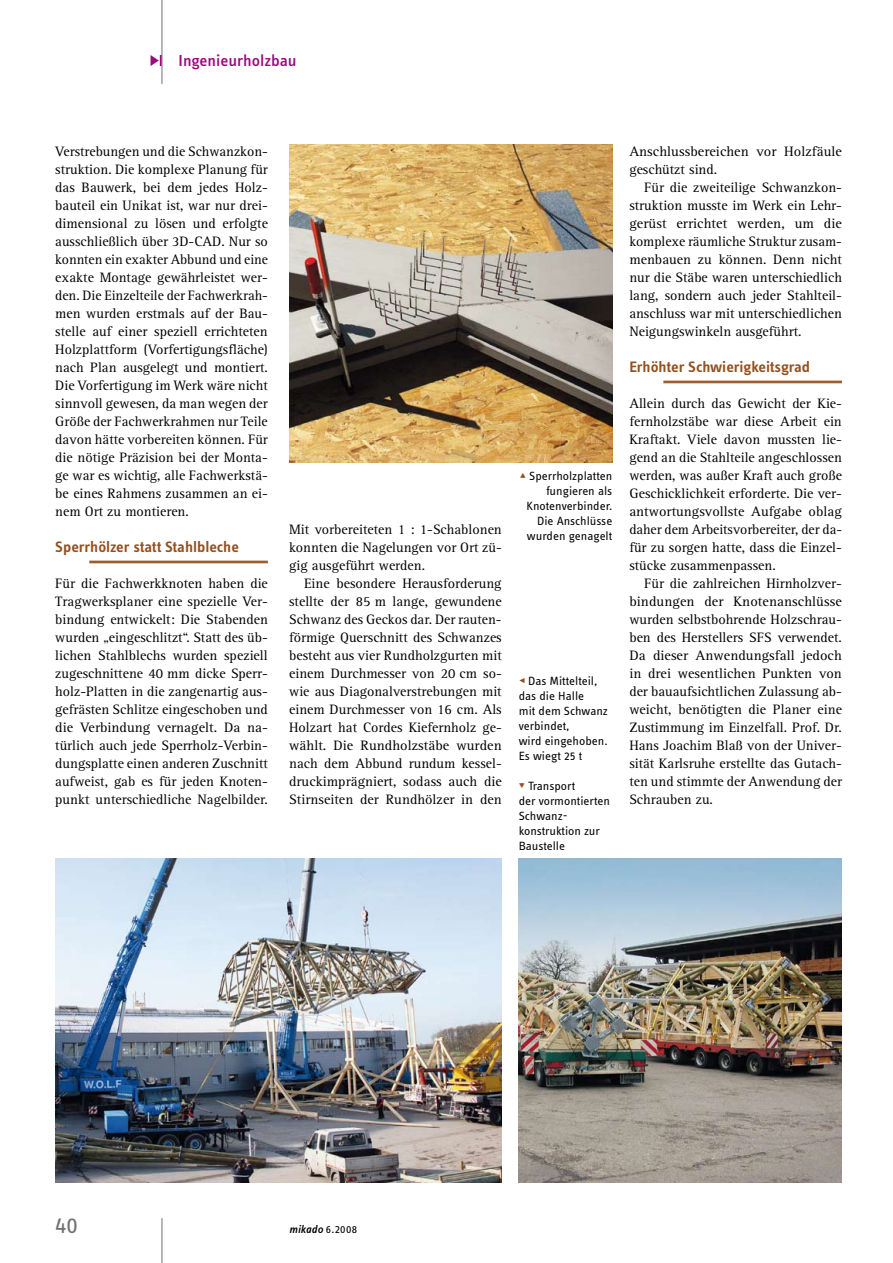
<style>
.page{position:relative;width:893px;height:1263px;background:#fff}
.page>*{position:absolute;margin:0;border:0;box-sizing:border-box;transform-origin:0 0}
.t1{font:24px "Info OT Text";color:#707173;scale:1.05 1}
.t2{font:500 16.5px "Info OT Text";color:#9c0a7d;scale:1.05 1}
.t3{font:600 15.6px "Info OT Text";letter-spacing:-.005em;color:#925021;scale:1.05 1}
.t4{font:14.1px/18px "Rotis Serif Pro";color:#000;text-align:justify}
.t5{font:12.3px/15px "Info OT Text";color:#000;scale:1.05 1}
.t6{font:italic 500 11.4px "Info OT Text";letter-spacing:.01em;color:#000;scale:1.05 1}
.s1{color:#925021}
.s2{font-weight:400;font-style:normal}
</style>
<div class="page">
<hr style="left:162px;top:1218px;width:1px;height:45px;background:#707173">
<hr style="left:162px;top:0;width:1px;height:84px;background:#707173">
<svg style="left:151px;top:55px;width:11px;height:11px"></svg>
<hr style="left:89px;top:561px;width:179px;height:2px;background:#9d5e2f">
<hr style="left:663px;top:381px;width:179px;height:2px;background:#9d5e2f">
<img style="left:55px;top:858px;width:447px;height:324px">
<img style="left:519px;top:858px;width:323px;height:324px">
<img style="left:289px;top:145px;width:323px;height:317px">
<p class="t2" style="left:179px;top:50px;width:114px">Ingenieurholzbau</p>
<p class="t4" style="left:55px;top:143px;width:214px">Verstrebungen und die Schwanzkon&shy;struktion. Die komplexe Planung für das Bauwerk, bei dem jedes Holz&shy;bauteil ein Unikat ist, war nur drei&shy;dimensional zu lösen und erfolgte ausschließlich über 3D-CAD. Nur so konnten ein exakter Abbund und eine exakte Montage gewährleistet wer&shy;den. Die Einzelteile der Fachwerkrah&shy;men wurden erstmals auf der Bau&shy;stelle auf einer speziell errichteten Holzplattform (Vorfertigungsfläche) nach Plan ausgelegt und montiert.<br>Die Vorfertigung im Werk wäre nicht sinnvoll gewesen, da man wegen der Größe der Fachwerkrahmen nur Teile davon hätte vorbereiten können. Für die nötige Präzision bei der Monta&shy;ge war es wichtig, alle Fachwerkstä&shy;be eines Rahmens zusammen an ei&shy;nem Ort zu montieren.</p>
<p class="t3" style="left:55px;top:537px;width:176px">Sperrhölzer statt Stahlbleche</p>
<p class="t4" style="left:55px;top:575px;width:214px">Für die Fachwerkknoten haben die Tragwerksplaner eine spezielle Ver&shy;bindung entwickelt: Die Stabenden wurden „eingeschlitzt“. Statt des üb&shy;lichen Stahlblechs wurden speziell zugeschnittene 40 mm dicke Sperr&shy;holz-Platten in die zangenartig aus&shy;gefrästen Schlitze eingeschoben und die Verbindung vernagelt. Da na&shy;türlich auch jede Sperrholz-Verbin&shy;dungsplatte einen anderen Zuschnitt aufweist, gab es für jeden Knoten&shy;punkt unterschiedliche Nagelbilder.</p>
<p class="t4" style="left:289px;top:521px;width:214px">Mit vorbereiteten 1 : 1-Schablonen konnten die Nagelungen vor Ort zü&shy;gig ausgeführt werden.</p>
<p class="t4" style="left:289px;top:575px;width:214px;text-indent:15px">Eine besondere Herausforderung stellte der 85 m lange, gewundene Schwanz des Geckos dar. Der rauten&shy;förmige Querschnitt des Schwanzes besteht aus vier Rundholzgurten mit einem Durchmesser von 20 cm so&shy;wie aus Diagonalverstrebungen mit einem Durchmesser von 16 cm. Als Holzart hat Cordes Kiefernholz ge&shy;wählt. Die Rundholzstäbe wurden nach dem Abbund rundum kessel&shy;druckimprägniert, sodass auch die Stirnseiten der Rundhölzer in den</p>
<p class="t5" style="left:520px;top:468px;width:90px;text-align:right"><span class="s1">▴</span> Sperrholzplatten fungieren als<br>Knotenverbinder.<br>Die Anschlüsse wurden genagelt</p>
<p class="t5" style="left:519px;top:673px;width:86px"><span class="s1">◂</span> Das Mittelteil, das die Halle<br>mit dem Schwanz verbindet,<br>wird eingehoben.<br>Es wiegt 25 t</p>
<p class="t5" style="left:519px;top:778px;width:89px"><span class="s1">▾</span> Transport<br>der vormontierten<br>Schwanz&shy;konstruktion zur<br>Baustelle</p>
<p class="t4" style="left:629px;top:143px;width:214px">Anschlussbereichen vor Holzfäule geschützt sind.</p>
<p class="t4" style="left:629px;top:179px;width:214px;text-indent:15px">Für die zweiteilige Schwanzkon&shy;struktion musste im Werk ein Lehr&shy;gerüst errichtet werden, um die komplexe räumliche Struktur zusam&shy;menbauen zu können. Denn nicht nur die Stäbe waren unterschiedlich lang, sondern auch jeder Stahlteil&shy;anschluss war mit unterschiedlichen Neigungswinkeln ausgeführt.</p>
<p class="t3" style="left:629px;top:357px;width:174px">Erhöhter Schwierigkeitsgrad</p>
<p class="t4" style="left:629px;top:395px;width:214px">Allein durch das Gewicht der Kie&shy;fernholzstäbe war diese Arbeit ein Kraftakt. Viele davon mussten lie&shy;gend an die Stahlteile angeschlossen werden, was außer Kraft auch große Geschicklichkeit erforderte. Die ver&shy;antwortungsvollste Aufgabe oblag daher dem Arbeitsvorbereiter, der da&shy;für zu sorgen hatte, dass die Einzel&shy;stücke zusammenpassen.</p>
<p class="t4" style="left:629px;top:575px;width:214px;text-indent:15px">Für die zahlreichen Hirnholzver&shy;bindungen der Knotenanschlüsse wurden selbstbohrende Holzschrau&shy;ben des Herstellers SFS verwendet.<br>Da dieser Anwendungsfall jedoch in drei wesentlichen Punkten von der bauaufsichtlichen Zulassung ab&shy;weicht, benötigten die Planer eine Zustimmung im Einzelfall. Prof. Dr.<br>Hans Joachim Blaß von der Univer&shy;sität Karlsruhe erstellte das Gutach&shy;ten und stimmte der Anwendung der Schrauben zu.</p>
<h1 class="t1" style="left:55px;top:1210px;width:23px">40</h1>
<p class="t6" style="left:289px;top:1222px;width:66px">mikado <span class="s2">6.2008</span></p>
</div>
